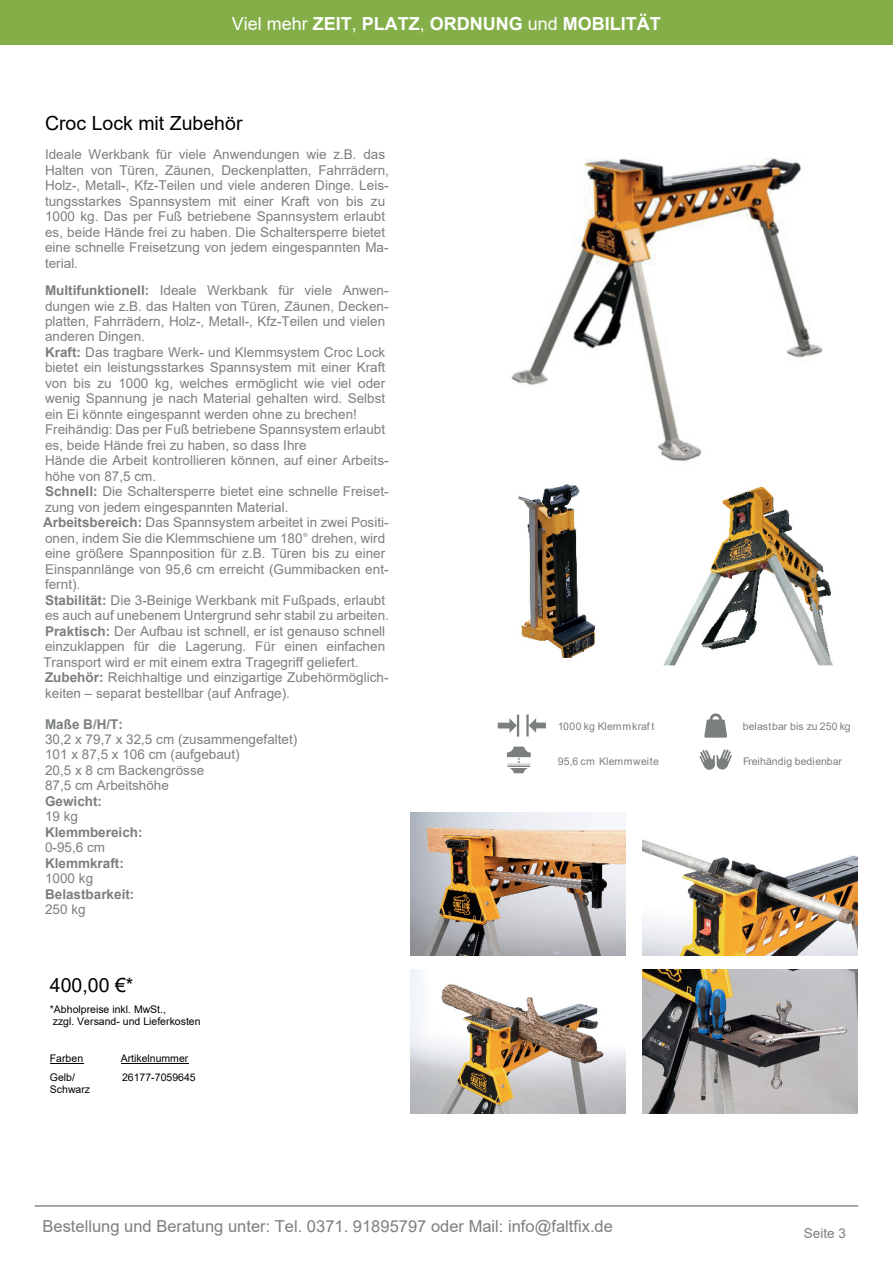
<style>
.page{position:relative;width:893px;height:1263px;background:#fff}
.page>*{position:absolute;margin:0;border:0;box-sizing:border-box;transform-origin:0 0}
.t1{font:19.5px "Arial";color:#000001}
.t2{font:700 18px "Arial";color:#fff}
.t3{font:16.5px "Arial";color:#7c7f80}
.t4{font:13.5px/15.5px "Arial";color:#7c7f80}
.t5{font:700 13.5px "Arial";color:#7c7f80}
.t6{font:10.5px/18.9px "Arial";color:#000001}
.t7{font:10.5px "Arial";letter-spacing:.015em;color:#7c7f80}
.t8{font:10.5px "Arial";letter-spacing:.04em;color:#7c7f80}
.t9{font:10.5px "Arial";letter-spacing:.035em;color:#7c7f80}
.s1{font-weight:400}
.s2{font-weight:700}
</style>
<div class="page">
<div style="left:0;top:0;width:893px;height:44px;background:#84af48"></div>
<hr style="left:35px;top:1205px;width:822px;height:2px;background:#8a8d8e">
<img style="left:511px;top:158px;width:322px;height:507px">
<hr style="left:50px;top:1063px;width:33px;height:1px;background:#000001">
<hr style="left:121px;top:1063px;width:67px;height:1px;background:#000001">
<img style="left:411px;top:812px;width:214px;height:144px">
<img style="left:643px;top:840px;width:214px;height:116px">
<img style="left:411px;top:969px;width:214px;height:144px">
<img style="left:643px;top:969px;width:214px;height:144px">
<svg style="left:704px;top:719px;width:23px;height:19px"></svg>
<div style="left:710px;top:713px;width:12px;height:13px;border:3px solid #7c7f80;border-radius:50%"></div>
<svg style="left:699px;top:749px;width:33px;height:21px"></svg>
<svg style="left:507px;top:747px;width:24px;height:27px"></svg>
<svg style="left:529px;top:718px;width:17px;height:15px"></svg>
<hr style="left:526px;top:714px;width:3px;height:22px;background:#7c7f80">
<svg style="left:498px;top:718px;width:19px;height:15px"></svg>
<hr style="left:517px;top:714px;width:2px;height:22px;background:#7c7f80">
<h2 class="t2" style="left:232px;top:16px;width:431px"><span class="s1">Viel mehr</span> ZEIT<span class="s1">,</span> PLATZ<span class="s1">,</span> ORDNUNG <span class="s1">und</span> MOBILITÄT</h2>
<h1 class="t1" style="left:45px;top:116px;width:199px">Croc Lock mit Zubehör</h1>
<p class="t4" style="left:45px;top:148px;width:345px">Ideale Werkbank für viele Anwendungen wie z.B. das Halten von Türen, Zäunen, Deckenplatten, Fahrrädern, Holz-, Metall-, Kfz-Teilen und viele anderen Dinge. Leis&shy;tungsstarkes Spannsystem mit einer Kraft von bis zu 1000 kg. Das per Fuß betriebene Spannsystem erlaubt es, beide Hände frei zu haben. Die Schaltersperre bietet eine schnelle Freisetzung von jedem eingespannten Ma&shy;terial.</p>
<p class="t4" style="left:43px;top:284px;width:347px"><span class="s2">Multifunktionell:</span> Ideale Werkbank für viele Anwen&shy;dungen wie z.B. das Halten von Türen, Zäunen, Decken&shy;platten, Fahrrädern, Holz-, Metall-, Kfz-Teilen und vielen anderen Dingen.<br><span class="s2">Kraft:</span> Das tragbare Werk- und Klemmsystem Croc Lock bietet ein leistungsstarkes Spannsystem mit einer Kraft von bis zu 1000 kg, welches ermöglicht wie viel oder wenig Spannung je nach Material gehalten wird. Selbst ein Ei könnte eingespannt werden ohne zu brechen!<br>Freihändig: Das per Fuß betriebene Spannsystem erlaubt es, beide Hände frei zu haben, so dass Ihre<br>Hände die Arbeit kontrollieren können, auf einer Arbeits&shy;höhe von 87,5 cm.<br><span class="s2">Schnell:</span> Die Schaltersperre bietet eine schnelle Freiset&shy;zung von jedem eingespannten Material.<br><span class="s2">Arbeitsbereich:</span> Das Spannsystem arbeitet in zwei Positi&shy;onen, indem Sie die Klemmschiene um 180° drehen, wird eine größere Spannposition für z.B. Türen bis zu einer Einspannlänge von 95,6 cm erreicht (Gummibacken ent&shy;fernt).<br><span class="s2">Stabilität:</span> Die 3-Beinige Werkbank mit Fußpads, erlaubt es auch auf unebenem Untergrund sehr stabil zu arbeiten.<br><span class="s2">Praktisch:</span> Der Aufbau ist schnell, er ist genauso schnell einzuklappen für die Lagerung. Für einen einfachen Transport wird er mit einem extra Tragegriff geliefert.<br><span class="s2">Zubehör:</span> Reichhaltige und einzigartige Zubehörmöglich&shy;keiten – separat bestellbar (auf Anfrage).</p>
<p class="t5" style="left:45px;top:719px;width:80px">Maße B/H/T:</p>
<p class="t4" style="left:45px;top:733px;width:254px">30,2 x 79,7 x 32,5 cm (zusammengefaltet)<br>101 x 87,5 x 106 cm (aufgebaut)<br>20,5 x 8 cm Backengrösse<br>87,5 cm Arbeitshöhe</p>
<p class="t5" style="left:45px;top:796px;width:59px">Gewicht:</p>
<p class="t4" style="left:45px;top:810px;width:35px">19 kg</p>
<p class="t5" style="left:45px;top:827px;width:99px">Klemmbereich:</p>
<p class="t4" style="left:45px;top:841px;width:62px">0-95,6 cm</p>
<p class="t5" style="left:45px;top:858px;width:80px">Klemmkraft:</p>
<p class="t4" style="left:45px;top:872px;width:50px">1000 kg</p>
<p class="t5" style="left:45px;top:889px;width:91px">Belastbarkeit:</p>
<p class="t4" style="left:45px;top:903px;width:42px">250 kg</p>
<h1 class="t1" style="left:50px;top:978px;width:85px">400,00 €*</h1>
<p class="t6" style="left:50px;top:1004px;width:152px;line-height:12px">*Abholpreise inkl. MwSt.,<br>zzgl. Versand- und Lieferkosten</p>
<p class="t6" style="left:50px;top:1050px;width:35px">Farben<br>Gelb/</p>
<p class="t6" style="left:50px;top:1081px;width:42px">Schwarz</p>
<p class="t6" style="left:121px;top:1050px;width:77px">Artikelnummer<br>26177-7059645</p>
<p class="t9" style="left:558px;top:722px;width:98px">1000 kg Klemmkraft</p>
<p class="t7" style="left:743px;top:722px;width:110px">belastbar bis zu 250 kg</p>
<p class="t8" style="left:558px;top:757px;width:103px">95,6 cm Klemmweite</p>
<p class="t7" style="left:743px;top:757px;width:101px">Freihändig bedienbar</p>
<p class="t3" style="left:43px;top:1220px;width:572px">Bestellung und Beratung unter: Tel. 0371. 91895797 oder Mail: info@faltfix.de</p>
<p class="t4" style="left:804px;top:1226px;width:44px">Seite 3</p>
</div>
